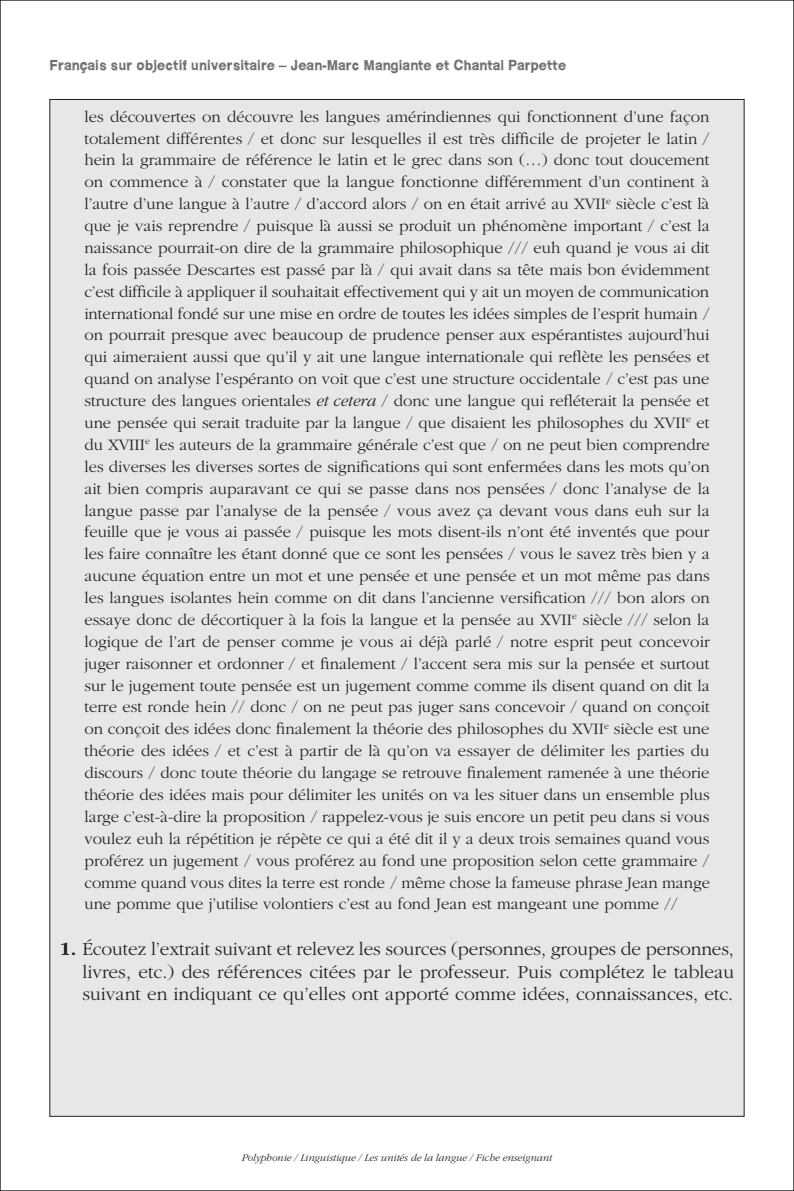
<style>
.page{position:relative;width:794px;height:1191px;background:#fff}
.page>*{position:absolute;margin:0;border:0;box-sizing:border-box;transform-origin:0 0}
.t1{font:300 19.25px/22.8px "Garamond";color:#231f20;text-align:justify}
.t2{font:300 16.62px/21.9px "Garamond";color:#231f20;text-align:justify}
.t3{font:700 14px "WCROUGHTRAD Bta";color:#6c6d70}
.t4{font:italic 300 10.5px "Garamond";color:#231f20}
.s1{font-style:italic}
.s2{font-family:"Garamond IT Cby BT";font-weight:700}
</style>
<div class="page">
<div style="left:50px;top:99px;width:694px;height:1017px;background:#e6e7e9"></div>
<p class="t3" style="left:50px;top:57px;width:518px">Français sur objectif universitaire – Jean-Marc Mangiante et Chantal Parpette</p>
<p class="t2" style="left:84px;top:106px;width:627px">les découvertes on découvre les langues amérindiennes qui fonctionnent d’une façon totalement différentes / et donc sur lesquelles il est très difficile de projeter le latin / hein la grammaire de référence le latin et le grec dans son (…) donc tout doucement on commence à / constater que la langue fonctionne différemment d’un continent à l’autre d’une langue à l’autre / d’accord alors / on en était arrivé au XVII<sup>e</sup> siècle c’est là que je vais reprendre / puisque là aussi se produit un phénomène important / c’est la naissance pourrait-on dire de la grammaire philosophique /// euh quand je vous ai dit la fois passée Descartes est passé par là / qui avait dans sa tête mais bon évidemment c’est difficile à appliquer il souhaitait effectivement qui y ait un moyen de communication international fondé sur une mise en ordre de toutes les idées simples de l’esprit humain / on pourrait presque avec beaucoup de prudence penser aux espérantistes aujourd’hui qui aimeraient aussi que qu’il y ait une langue internationale qui reflète les pensées et quand on analyse l’espéranto on voit que c’est une structure occidentale / c’est pas une structure des langues orientales <span class="s1">et cetera</span> / donc une langue qui refléterait la pensée et une pensée qui serait traduite par la langue / que disaient les philosophes du XVII<sup>e</sup> et du XVIII<sup>e</sup> les auteurs de la grammaire générale c’est que / on ne peut bien comprendre les diverses les diverses sortes de significations qui sont enfermées dans les mots qu’on ait bien compris auparavant ce qui se passe dans nos pensées / donc l’analyse de la langue passe par l’analyse de la pensée / vous avez ça devant vous dans euh sur la feuille que je vous ai passée / puisque les mots disent-ils n’ont été inventés que pour les faire connaître les étant donné que ce sont les pensées / vous le savez très bien y a aucune équation entre un mot et une pensée et une pensée et un mot même pas dans les langues isolantes hein comme on dit dans l’ancienne versification /// bon alors on essaye donc de décortiquer à la fois la langue et la pensée au XVII<sup>e</sup> siècle /// selon la logique de l’art de penser comme je vous ai déjà parlé / notre esprit peut concevoir juger raisonner et ordonner / et finalement / l’accent sera mis sur la pensée et surtout sur le jugement toute pensée est un jugement comme comme ils disent quand on dit la terre est ronde hein // donc / on ne peut pas juger sans concevoir / quand on conçoit on conçoit des idées donc finalement la théorie des philosophes du XVII<sup>e</sup> siècle est une théorie des idées / et c’est à partir de là qu’on va essayer de délimiter les parties du discours / donc toute théorie du langage se retrouve finalement ramenée à une théorie théorie des idées mais pour délimiter les unités on va les situer dans un ensemble plus large c’est-à-dire la proposition / rappelez-vous je suis encore un petit peu dans si vous voulez euh la répétition je répète ce qui a été dit il y a deux trois semaines quand vous proférez un jugement / vous proférez au fond une proposition selon cette grammaire / comme quand vous dites la terre est ronde / même chose la fameuse phrase Jean mange une pomme que j’utilise volontiers c’est au fond Jean est mangeant une pomme //</p>
<p class="t1" style="left:82px;top:938px;width:653px;text-indent:-23px"><span class="s2">1.</span> Écoutez l’extrait suivant et relevez les sources (personnes, groupes de personnes, livres, etc.) des références citées par le professeur. Puis complétez le tableau suivant en indiquant ce qu’elles ont apporté comme idées, connaissances, etc.</p>
<p class="t4" style="left:242px;top:1152px;width:312px">Polyphonie / Linguistique / Les unités de la langue / Fiche enseignant</p>
</div>
